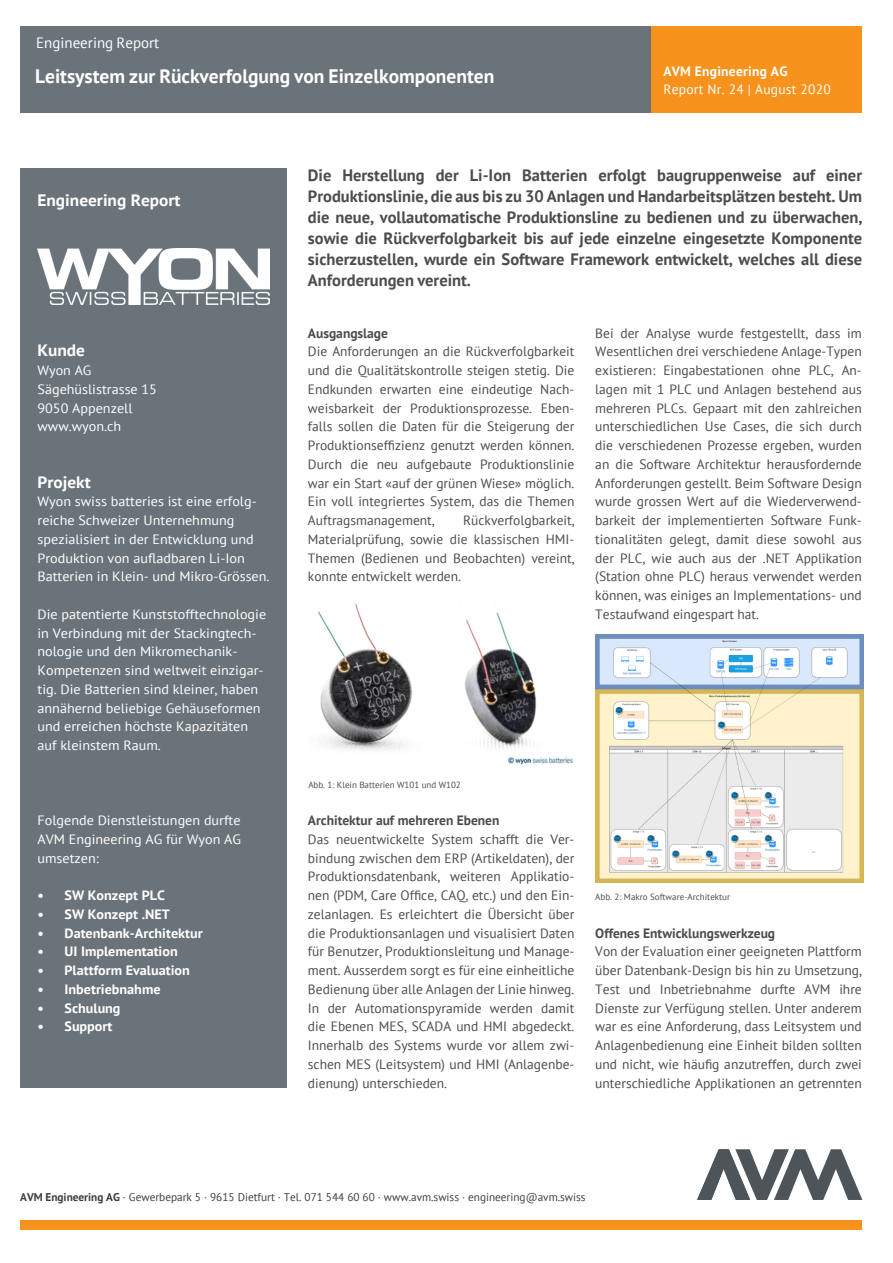
<style>
.page{position:relative;width:893px;height:1263px;background:#fff}
.page>*{position:absolute;margin:0;border:0;box-sizing:border-box;transform-origin:0 0}
.t1{font:700 19.5px "PT Sans";color:#fff}
.t2{font:700 16.5px/21px "PT Sans";color:#4b4c4d;text-align:justify}
.t3{font:700 16.5px "PT Sans";color:#fff;scale:1.05 1}
.t4{font:15px "PT Sans";color:#fff}
.t5{font:13.5px/18.8px "PT Sans";color:#4b4c4d;text-align:justify}
.t6{font:13.5px/18.8px "PT Sans";color:#fff;scale:1.05 1}
.t7{font:700 13.5px "PT Sans";color:#fff;scale:1.05 1}
.t8{font:700 13.5px "PT Sans";color:#4b4c4d}
.t9{font:13.5px "PT Sans";letter-spacing:.02em;color:#fff}
.t10{font:700 13.5px "PT Sans";letter-spacing:.02em;color:#fff}
.t11{font:13.35px "PT Sans";color:#fff;scale:1.05 1}
.t12{font:11.25px "PT Sans";color:#3e3e3f}
.t13{font:9px "PT Sans";color:#4b4c4d}
.s1{font-weight:700}
</style>
<div class="page">
<svg style="left:697px;top:1149px;width:165px;height:51px"></svg>
<div style="left:20px;top:169px;width:267px;height:919px;background:#697379"></div>
<div style="left:20px;top:1220px;width:842px;height:10px;background:#f7931d"></div>
<div style="left:20px;top:26px;width:632px;height:86px;background:#697379"></div>
<div style="left:652px;top:26px;width:210px;height:86px;background:#f7931d"></div>
<img style="left:318px;top:603px;width:255px;height:162px">
<img style="left:595px;top:635px;width:268px;height:247px">
<img style="left:37px;top:249px;width:232px;height:56px">
<p class="t4" style="left:36px;top:33px;width:125px">Engineering Report</p>
<h1 class="t1" style="left:35px;top:63px;width:461px">Leitsystem zur Rückverfolgung von Einzelkomponenten</h1>
<p class="t10" style="left:663px;top:62px;width:126px">AVM Engineering AG</p>
<p class="t9" style="left:663px;top:80px;width:169px">Report Nr. 24 | August 2020</p>
<p class="t3" style="left:38px;top:189px;width:138px">Engineering Report</p>
<p class="t3" style="left:38px;top:339px;width:47px">Kunde</p>
<p class="t11" style="left:38px;top:362px;width:53px">Wyon AG</p>
<p class="t6" style="left:38px;top:379px;width:115px">Sägehüslistrasse 15<br>9050 Appenzell www.wyon.ch</p>
<p class="t3" style="left:38px;top:471px;width:52px">Projekt</p>
<p class="t6" style="left:38px;top:492px;width:222px">Wyon swiss batteries ist eine erfolg&shy;reiche Schweizer Unternehmung spezialisiert in der Entwicklung und Produktion von aufladbaren Li-Ion Batterien in Klein- und Mikro-Grössen.</p>
<p class="t6" style="left:38px;top:604px;width:219px">Die patentierte Kunststofftechnologie in Verbindung mit der Stackingtech&shy;nologie und den Mikromechanik-Kompetenzen sind weltweit einzigar&shy;tig. Die Batterien sind kleiner, haben annähernd beliebige Gehäuseformen und erreichen höchste Kapazitäten auf kleinstem Raum.</p>
<p class="t6" style="left:38px;top:811px;width:195px;text-align:justify">Folgende Dienstleistungen durfte AVM Engineering AG für Wyon AG umsetzen:</p>
<p class="t7" style="left:38px;top:886px;width:123px">• SW Konzept PLC</p>
<p class="t7" style="left:38px;top:905px;width:128px">• SW Konzept .NET</p>
<p class="t7" style="left:38px;top:924px;width:159px">• Datenbank-Architektur</p>
<p class="t7" style="left:38px;top:943px;width:135px">• UI Implementation</p>
<p class="t7" style="left:38px;top:961px;width:147px">• Plattform Evaluation</p>
<p class="t7" style="left:38px;top:980px;width:119px">• Inbetriebnahme</p>
<p class="t7" style="left:38px;top:999px;width:81px">• Schulung</p>
<p class="t7" style="left:38px;top:1018px;width:73px">• Support</p>
<p class="t2" style="left:308px;top:164px;width:556px">Die Herstellung der Li-Ion Batterien erfolgt baugruppenweise auf einer Produktionslinie, die aus bis zu 30 Anlagen und Handarbeitsplätzen besteht. Um die neue, vollautomatische Produktionsline zu bedienen und zu überwachen, sowie die Rückverfolgbarkeit bis auf jede einzelne eingesetzte Komponente sicherzustellen, wurde ein Software Framework entwickelt, welches all diese Anforderungen vereint.</p>
<p class="t8" style="left:308px;top:324px;width:82px">Ausgangslage</p>
<p class="t5" style="left:308px;top:342px;width:268px">Die Anforderungen an die Rückverfolgbarkeit und die Qualitätskontrolle steigen stetig. Die Endkunden erwarten eine eindeutige Nach&shy;weisbarkeit der Produktionsprozesse. Eben&shy;falls sollen die Daten für die Steigerung der Produktionseffizienz genutzt werden können.<br>Durch die neu aufgebaute Produktionslinie war ein Start «auf der grünen Wiese» möglich.<br>Ein voll integriertes System, das die Themen Auftragsmanagement,</p>
<p class="t5" style="left:308px;top:511px;width:268px;text-indent:155px">Rückverfolgbarkeit, Materialprüfung, sowie die klassischen HMI-Themen (Bedienen und Beobachten) vereint, konnte entwickelt werden.</p>
<p class="t5" style="left:595px;top:323px;width:268px">Bei der Analyse wurde festgestellt, dass im Wesentlichen drei verschiedene Anlage-Typen existieren: Eingabestationen ohne PLC, An&shy;lagen mit 1 PLC und Anlagen bestehend aus mehreren PLCs. Gepaart mit den zahlreichen unterschiedlichen Use Cases, die sich durch die verschiedenen Prozesse ergeben, wurden an die Software Architektur herausfordernde Anforderungen gestellt. Beim Software Design wurde grossen Wert auf die Wiederverwend&shy;barkeit der implementierten Software Funk&shy;tionalitäten gelegt, damit diese sowohl aus der PLC, wie auch aus der .NET Applikation (Station ohne PLC) heraus verwendet werden können, was einiges an Implementations- und Testaufwand eingespart hat.</p>
<p class="t13" style="left:308px;top:779px;width:154px">Abb. 1: Klein Batterien W101 und W102</p>
<p class="t8" style="left:308px;top:811px;width:193px">Architektur auf mehreren Ebenen</p>
<p class="t5" style="left:308px;top:829px;width:268px">Das neuentwickelte System schafft die Ver&shy;bindung zwischen dem ERP (Artikeldaten), der Produktionsdatenbank, weiteren Applikatio&shy;nen (PDM, Care Office, CAQ, etc.) und den Ein&shy;zelanlagen. Es erleichtert die Übersicht über die Produktionsanlagen und visualisiert Daten für Benutzer, Produktionsleitung und Manage&shy;ment. Ausserdem sorgt es für eine einheitliche Bedienung über alle Anlagen der Linie hinweg.<br>In der Automationspyramide werden damit die Ebenen MES, SCADA und HMI abgedeckt.<br>Innerhalb des Systems wurde vor allem zwi&shy;schen MES (Leitsystem) und HMI (Anlagenbe&shy;dienung) unterschieden.</p>
<p class="t13" style="left:595px;top:891px;width:136px">Abb. 2: Makro Software-Architektur</p>
<p class="t8" style="left:595px;top:924px;width:181px">Offenes Entwicklungswerkzeug</p>
<p class="t5" style="left:595px;top:942px;width:268px">Von der Evaluation einer geeigneten Plattform über Datenbank-Design bis hin zu Umsetzung, Test und Inbetriebnahme durfte AVM ihre Dienste zur Verfügung stellen. Unter anderem war es eine Anforderung, dass Leitsystem und Anlagenbedienung eine Einheit bilden sollten und nicht, wie häufig anzutreffen, durch zwei unterschiedliche Applikationen an getrennten</p>
<p class="t12" style="left:20px;top:1190px;width:567px"><span class="s1">AVM Engineering AG</span> · Gewerbepark 5 · 9615 Dietfurt · Tel. 071 544 60 60 · www.avm.swiss · engineering@avm.swiss</p>
</div>
